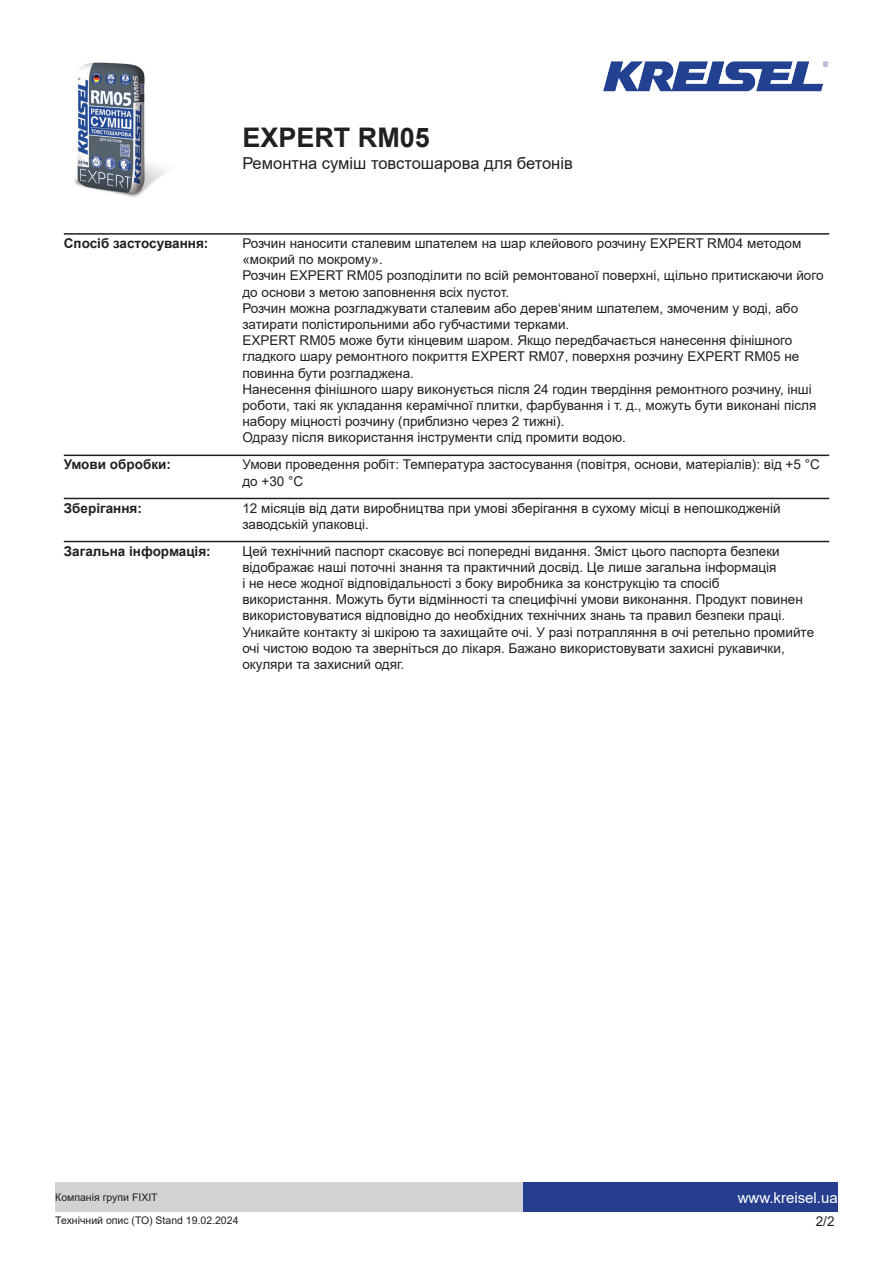
<style>
.page{position:relative;width:893px;height:1263px;background:#fff}
.page>*{position:absolute;margin:0;border:0;box-sizing:border-box;transform-origin:0 0}
.t1{font:700 27px "Arial";color:#231f20}
.t2{font:16.5px "Arial";color:#231f20}
.t3{font:15px "Arial";color:#fff}
.t4{font:13.5px/16.2px "Arial";color:#231f20}
.t5{font:700 13.5px "Arial";color:#231f20}
.t6{font:10.5px "Arial";color:#231f20}
</style>
<div class="page">
<img style="left:74px;top:62px;width:93px;height:135px">
<img style="left:603px;top:61px;width:226px;height:31px">
<div style="left:523px;top:1182px;width:315px;height:30px;background:#253f8e"></div>
<div style="left:55px;top:1182px;width:468px;height:30px;background:#d1d2d4"></div>
<hr style="left:64px;top:233px;width:765px;height:2px;background:#231f20">
<hr style="left:64px;top:455px;width:765px;height:1px;background:#231f20">
<hr style="left:64px;top:498px;width:765px;height:1px;background:#231f20">
<hr style="left:64px;top:541px;width:765px;height:1px;background:#231f20">
<h1 class="t1" style="left:242px;top:119px;width:189px">EXPERT RM05</h1>
<p class="t2" style="left:242px;top:152px;width:332px">Ремонтна суміш товстошарова для бетонів</p>
<p class="t5" style="left:64px;top:234px;width:146px">Спосіб застосування:</p>
<p class="t4" style="left:242px;top:235px;width:583px">Розчин наносити сталевим шпателем на шар клейового розчину EXPERT RM04 методом «мокрий по мокрому».<br>Розчин EXPERT RM05 розподілити по всій ремонтованої поверхні, щільно притискаючи його до основи з метою заповнення всіх пустот.<br>Розчин можна розгладжувати сталевим або дерев‘яним шпателем, змоченим у воді, або затирати полістирольними або губчастими терками.<br>EXPERT RM05 може бути кінцевим шаром. Якщо передбачається нанесення фінішного гладкого шару ремонтного покриття EXPERT RM07, поверхня розчину EXPERT RM05 не повинна бути розгладжена.<br>Нанесення фінішного шару виконується після 24 годин твердіння ремонтного розчину, інші роботи, такі як укладання керамічної плитки, фарбування і т. д., можуть бути виконані після набору міцності розчину (приблизно через 2 тижні).<br>Одразу після використання інструменти слід промити водою.</p>
<p class="t5" style="left:64px;top:455px;width:109px">Умови обробки:</p>
<p class="t4" style="left:242px;top:456px;width:579px">Умови проведення робіт: Температура застосування (повітря, основи, матеріалів): від +5 °С до +30 °С</p>
<p class="t5" style="left:64px;top:498px;width:80px">Зберігання:</p>
<p class="t4" style="left:242px;top:500px;width:540px">12 місяців від дати виробництва при умові зберігання в сухому місці в непошкодженій заводській упаковці.</p>
<p class="t5" style="left:64px;top:541px;width:148px">Загальна інформація:</p>
<p class="t4" style="left:242px;top:543px;width:573px">Цей технічний паспорт скасовує всі попередні видання. Зміст цього паспорта безпеки відображає наші поточні знання та практичний досвід. Це лише загальна інформація<br>і не несе жодної відповідальності з боку виробника за конструкцію та спосіб<br>використання. Можуть бути відмінності та специфічні умови виконання. Продукт повинен використовуватися відповідно до необхідних технічних знань та правил безпеки праці.<br>Уникайте контакту зі шкірою та захищайте очі. У разі потрапляння в очі ретельно промийте очі чистою водою та зверніться до лікаря. Бажано використовувати захисні рукавички, окуляри та захисний одяг.</p>
<p class="t6" style="left:55px;top:1190px;width:104px">Компанія групи FIXIT</p>
<p class="t3" style="left:738px;top:1187px;width:102px">www.kreisel.ua</p>
<p class="t6" style="left:55px;top:1213px;width:185px">Технічний опис (ТО) Stand 19.02.2024</p>
<p class="t4" style="left:816px;top:1213px;width:20px">2/2</p>
</div>
